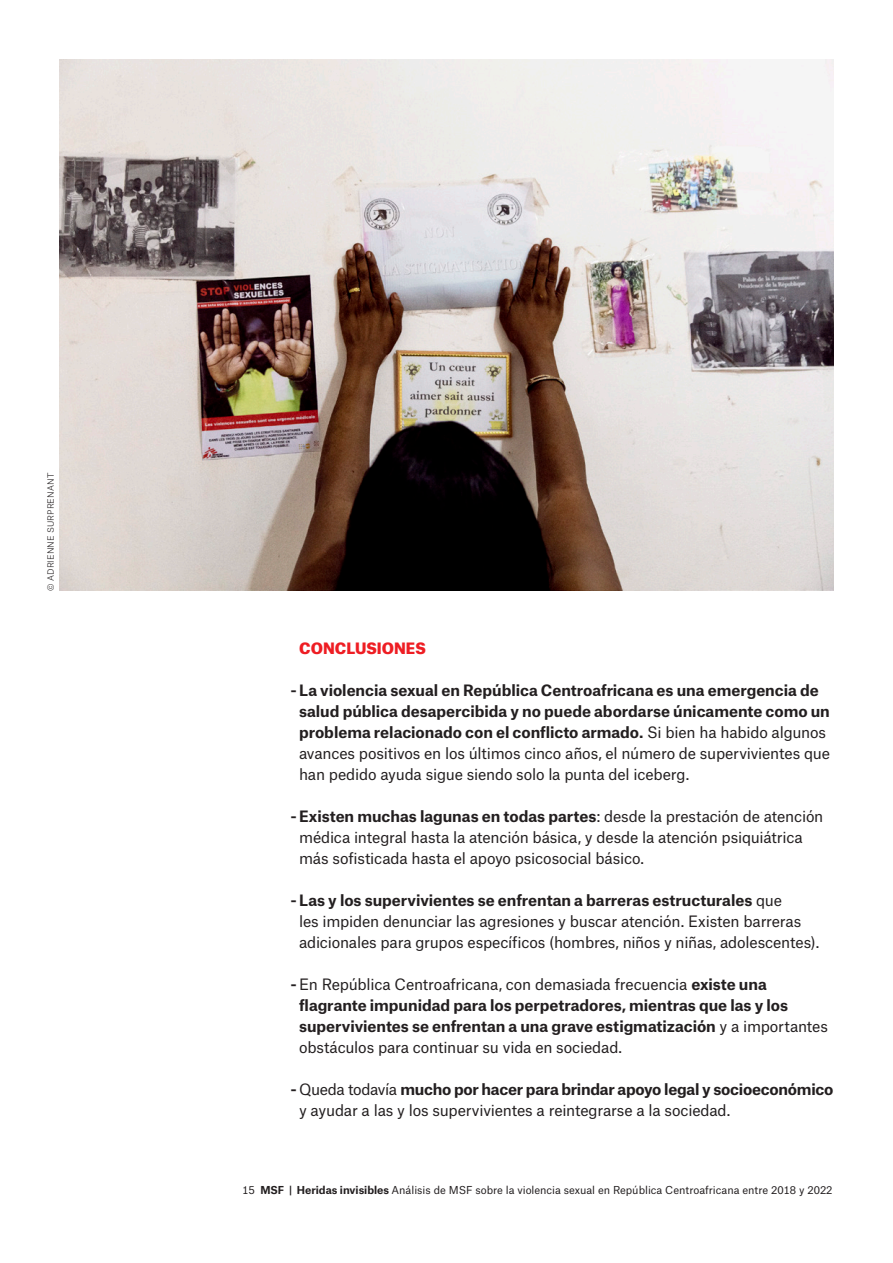
<style>
.page{position:relative;width:893px;height:1263px;background:#fff}
.page>*{position:absolute;margin:0;border:0;box-sizing:border-box;transform-origin:0 0}
.t1{font:700 15px/21px "Atlas Grotesk TF";letter-spacing:-.005em;color:#231f20}
.t2{font:15px/21px "Atlas Grotesk TF";letter-spacing:-.015em;color:#231f20}
.Subtítulos_01{font:900 15px "Atlas Grotesk TF";color:#ee1d23}
.t3{font:10.5px "Atlas Grotesk TF";color:#231f20}
.Copy{font:300 8.25px "Atlas Grotesk TF";letter-spacing:.01em;color:#231f20}
.s1{font-weight:400}
.s2{font-weight:700}
</style>
<div class="page">
<img style="left:60px;top:60px;width:773px;height:531px">
<p class="Copy" style="left:44px;top:591px;width:119px;rotate:-90deg">© ADRIENNE SURPRENANT</p>
<p class="Subtítulos_01" style="left:299px;top:635px;width:128px">CONCLUSIONES</p>
<p class="t1" style="left:299px;top:678px;width:532px;text-indent:-9px">-La violencia sexual en República Centroafricana es una emergencia de salud pública desapercibida y no puede abordarse únicamente como un problema relacionado con el conflicto armado. <span class="s1">Si bien ha habido algunos avances positivos en los últimos cinco años, el número de supervivientes que han pedido ayuda sigue siendo solo la punta del iceberg.</span></p>
<p class="t2" style="left:299px;top:804px;width:526px;text-indent:-9px"><span class="s2">-Existen muchas lagunas en todas partes</span>: desde la prestación de atención médica integral hasta la atención básica, y desde la atención psiquiátrica más sofisticada hasta el apoyo psicosocial básico.</p>
<p class="t2" style="left:299px;top:888px;width:522px;text-indent:-9px"><span class="s2">-Las y los supervivientes se enfrentan a barreras estructurales</span> que<br>les impiden denunciar las agresiones y buscar atención. Existen barreras adicionales para grupos específicos (hombres, niños y niñas, adolescentes).</p>
<p class="t1" style="left:299px;top:972px;width:530px;text-indent:-9px">- <span class="s1">En República Centroafricana, con demasiada frecuencia</span> existe una flagrante impunidad para los perpetradores, mientras que las y los supervivientes se enfrentan a una grave estigmatización <span class="s1">y a importantes obstáculos para continuar su vida en sociedad.</span></p>
<p class="t2" style="left:299px;top:1077px;width:536px;text-indent:-9px"><span class="s2">-</span> Queda todavía <span class="s2">mucho por hacer para brindar apoyo legal y socioeconómico </span>y ayudar a las y los supervivientes a reintegrarse a la sociedad.</p>
<p class="t3" style="left:242px;top:1182px;width:592px">15 <span class="s2">MSF | Heridas invisibles</span> Análisis de MSF sobre la violencia sexual en República Centroafricana entre 2018 y 2022</p>
</div>
